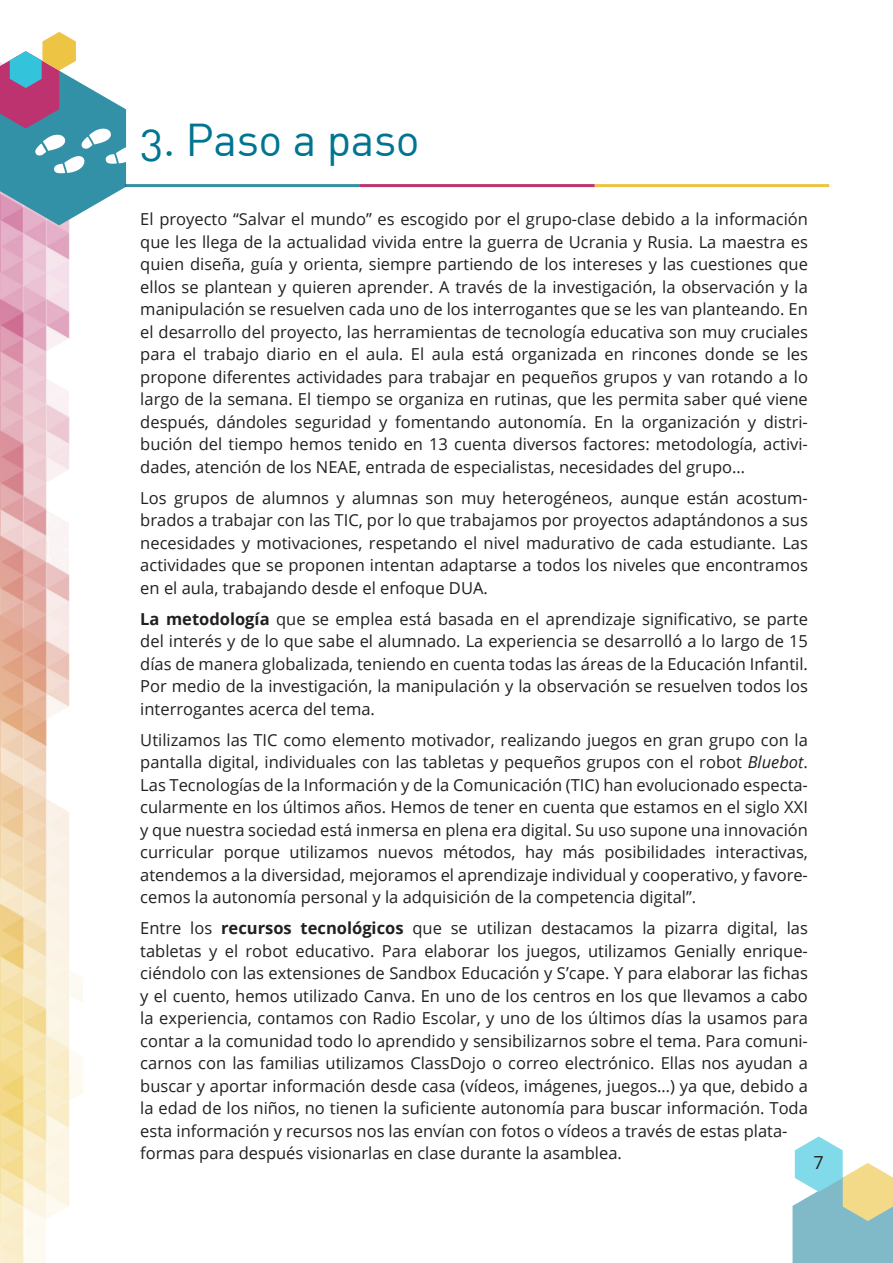
<style>
.page{position:relative;width:893px;height:1263px;background:#fff}
.page>*{position:absolute;margin:0;border:0;box-sizing:border-box;transform-origin:0 0}
.Título_sección{font:45px "DIN Regular Alternate";letter-spacing:-.01em;color:#007591}
.t1{font:18px "Open Sans";color:#231f20}
.base{font:16.5px/22.5px "Open Sans";color:#231f20;text-align:justify}
.s1{font-weight:700}
.s2{font-style:italic}
</style>
<div class="page">
<img style="left:0;top:225px;width:83px;height:1038px">
<hr style="left:125px;top:184px;width:235px;height:3px;background:#03758f">
<hr style="left:360px;top:184px;width:235px;height:3px;background:#ab004d">
<hr style="left:595px;top:184px;width:234px;height:3px;background:#e8b514">
<svg style="left:792px;top:1136px;width:101px;height:127px"></svg>
<svg style="left:0;top:32px;width:136px;height:193px"></svg>
<h2 class="Título_sección" style="left:140px;top:111px;width:281px">3. Paso a paso</h2>
<p class="base" style="left:140px;top:208px;width:669px">El proyecto “Salvar el mundo” es escogido por el grupo-clase debido a la información que les llega de la actualidad vivida entre la guerra de Ucrania y Rusia. La maestra es quien diseña, guía y orienta, siempre partiendo de los intereses y las cuestiones que ellos se plantean y quieren aprender. A través de la investigación, la observación y la manipulación se resuelven cada uno de los interrogantes que se les van planteando. En el desarrollo del proyecto, las herramientas de tecnología educativa son muy cruciales para el trabajo diario en el aula. El aula está organizada en rincones donde se les propone diferentes actividades para trabajar en pequeños grupos y van rotando a lo largo de la semana. El tiempo se organiza en rutinas, que les permita saber qué viene después, dándoles seguridad y fomentando autonomía. En la organización y distri&shy;bución del tiempo hemos tenido en 13 cuenta diversos factores: metodología, activi&shy;dades, atención de los NEAE, entrada de especialistas, necesidades del grupo…</p>
<p class="base" style="left:140px;top:486px;width:669px">Los grupos de alumnos y alumnas son muy heterogéneos, aunque están acostum&shy;brados a trabajar con las TIC, por lo que trabajamos por proyectos adaptándonos a sus necesidades y motivaciones, respetando el nivel madurativo de cada estudiante. Las actividades que se proponen intentan adaptarse a todos los niveles que encontramos en el aula, trabajando desde el enfoque DUA.</p>
<p class="base" style="left:140px;top:607px;width:669px"><span class="s1">La metodología</span> que se emplea está basada en el aprendizaje significativo, se parte del interés y de lo que sabe el alumnado. La experiencia se desarrolló a lo largo de 15 días de manera globalizada, teniendo en cuenta todas las áreas de la Educación Infantil.<br>Por medio de la investigación, la manipulación y la observación se resuelven todos los interrogantes acerca del tema.</p>
<p class="base" style="left:140px;top:728px;width:669px">Utilizamos las TIC como elemento motivador, realizando juegos en gran grupo con la pantalla digital, individuales con las tabletas y pequeños grupos con el robot <span class="s2">Bluebot</span>.<br>Las Tecnologías de la Información y de la Comunicación (TIC) han evolucionado especta&shy;cularmente en los últimos años. Hemos de tener en cuenta que estamos en el siglo XXI y que nuestra sociedad está inmersa en plena era digital. Su uso supone una innovación curricular porque utilizamos nuevos métodos, hay más posibilidades interactivas, atendemos a la diversidad, mejoramos el aprendizaje individual y cooperativo, y favore&shy;cemos la autonomía personal y la adquisición de la competencia digital”.</p>
<p class="base" style="left:140px;top:917px;width:669px;text-align:left">Entre los <span class="s1">recursos tecnológicos</span> que se utilizan destacamos la pizarra digital, las tabletas y el robot educativo. Para elaborar los juegos, utilizamos Genially enrique&shy;ciéndolo con las extensiones de Sandbox Educación y S’cape. Y para elaborar las fichas y el cuento, hemos utilizado Canva. En uno de los centros en los que llevamos a cabo la experiencia, contamos con Radio Escolar, y uno de los últimos días la usamos para contar a la comunidad todo lo aprendido y sensibilizarnos sobre el tema. Para comuni&shy;carnos con las familias utilizamos ClassDojo o correo electrónico. Ellas nos ayudan a buscar y aportar información desde casa (vídeos, imágenes, juegos…) ya que, debido a la edad de los niños, no tienen la suficiente autonomía para buscar información. Toda esta información y recursos nos las envían con fotos o vídeos a través de estas plata&shy;formas para después visionarlas en clase durante la asamblea.</p>
<p class="t1" style="left:813px;top:1150px;width:12px">7</p>
</div>
